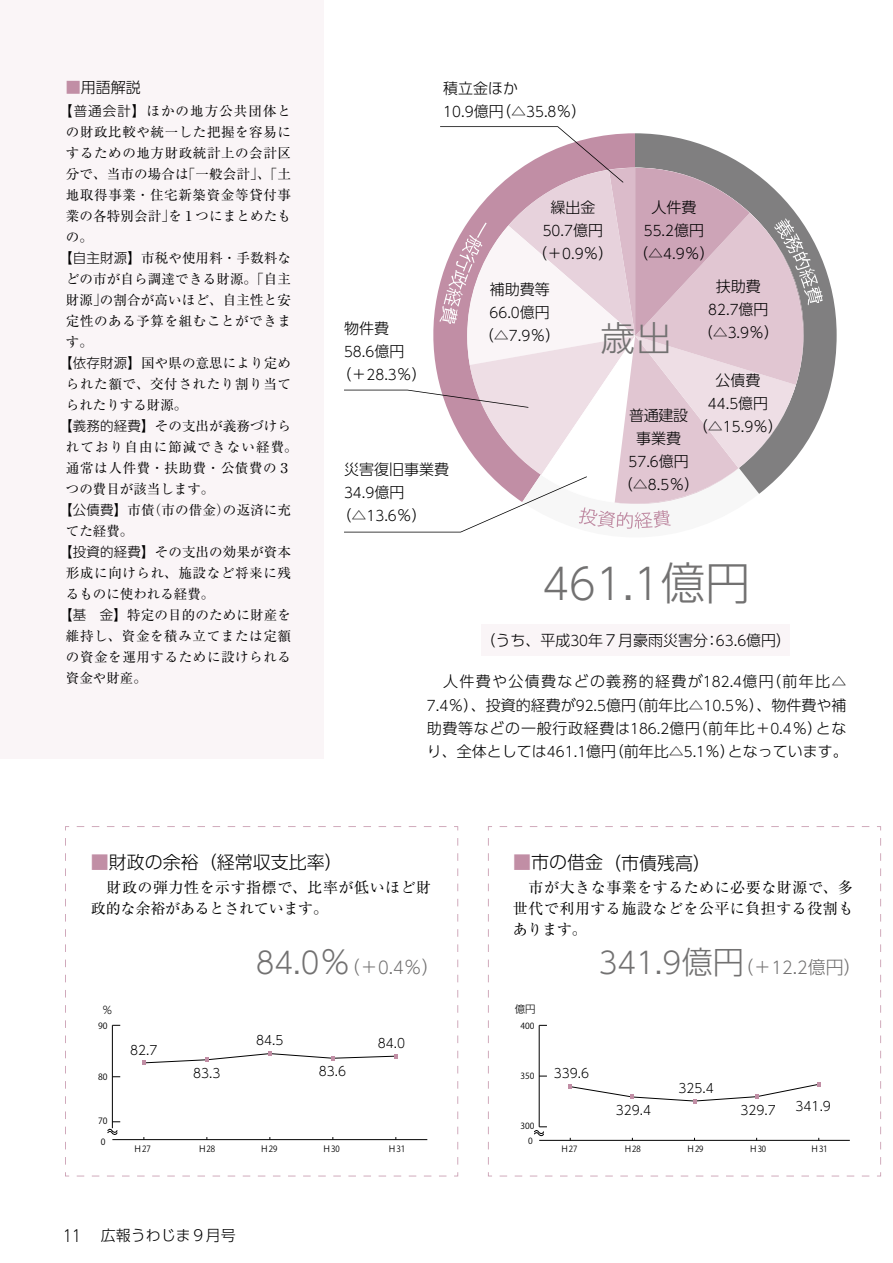
<style>
.page{position:relative;width:893px;height:1263px;background:#fff}
.page>*{position:absolute;margin:0;border:0;box-sizing:border-box;transform-origin:0 0}
.t1{font:300 42.6px "UD Shin Go Pro";color:#727171;scale:.95 1}
.t2{font:300 34.5px "UD Shin Go Pro";color:#727171}
.t3{font:300 18px "UD Shin Go Pro";color:#727171}
.t4{font:300 18px "UD Shin Go Pro";color:#000}
.t5{font:300 15px/23.1px "UD Shin Go Pro";color:#000;text-align:justify}
.t6{font:15px/21px "Ryumin Pr 5";letter-spacing:.035em;color:#000;text-align:justify}
.t7{font:300 14.25px "UD Shin Go Pro";color:#000;scale:.95 1}
.t8{font:13.5px "Ryumin Pr 5";letter-spacing:.045em;color:#000}
.t9{font:13.5px "Ryumin Pr 5";letter-spacing:.01em;color:#000}
.t10{font:13.5px "Ryumin Pr 5";letter-spacing:.015em;color:#000}
.t11{font:13.5px "Ryumin Pr 5";color:#000}
.t12{font:13.5px "Ryumin Pr 5";letter-spacing:.08em;color:#000}
.t13{font:13.5px "Ryumin Pr 5";letter-spacing:.085em;color:#000}
.t14{font:300 12.75px "UD Shin Go Pro";color:#000;scale:.95 1}
.t15{font:300 10.5px "UD Shin Go Pro";color:#000}
.t16{font:8.55px "Koz Go Pr 6 N";color:#000}
.t17{font:8.4px "Koz Go Pr 6 N";color:#000}
.s1{color:#c18ea5}
.s2{font-family:"UD Shin Go Pro";font-weight:300}
.s3{font-size:15px}
.s4{font-size:14.25px}
.s5{font-size:42.75px}
.s6{font-size:45px}
.s7{font-size:29.7px}
.s8{font-size:29.85px}
.s9{font-size:31.5px}
.s10{font-size:16.95px}
.s11{font-size:17.1px}
.s12{font-size:12.9px}
.s13{font-size:16.35px}
</style>
<div class="page">
<div style="left:0;top:0;width:323px;height:758px;background:#faf5f7"></div>
<svg style="left:488px;top:826px;width:393px;height:350px"></svg>
<svg style="left:65px;top:826px;width:393px;height:350px"></svg>
<svg style="left:823px;top:262px;width:14px;height:148px;fill:#807f80"></svg>
<svg style="left:759px;top:176px;width:64px;height:318px"></svg>
<hr style="left:112px;top:1139px;width:315px;height:1px;background:#000">
<hr style="left:112px;top:1025px;width:1px;height:103px;background:#000">
<svg style="left:142px;top:1051px;width:255px;height:14px"></svg>
<svg style="left:108px;top:1121px;width:12px;height:15px"></svg>
<hr style="left:539px;top:1140px;width:311px;height:1px;background:#000">
<hr style="left:539px;top:1025px;width:1px;height:102px;background:#000">
<svg style="left:569px;top:1082px;width:251px;height:21px"></svg>
<svg style="left:534px;top:1126px;width:13px;height:11px"></svg>
<svg style="left:344px;top:126px;width:415px;height:407px"></svg>
<div style="left:481px;top:624px;width:309px;height:32px;background:#faf5f7"></div>
<p class="t5" style="left:66px;top:75px;width:76px"><span class="s1">■</span>用語解説</p>
<p class="t12" style="left:59px;top:100px;width:233px"><span class="s2">【普通会計】</span>ほかの地方公共団体と</p>
<p class="t8" style="left:66px;top:121px;width:227px">の財政比較や統一した把握を容易に</p>
<p class="t8" style="left:66px;top:142px;width:227px">するための地方財政統計上の会計区</p>
<p class="t10" style="left:66px;top:163px;width:227px">分で、当市の場合は「一般会計」、「土</p>
<p class="t8" style="left:66px;top:184px;width:227px">地取得事業・住宅新築資金等貸付事</p>
<p class="t9" style="left:66px;top:205px;width:227px">業の各特別会計」を１つにまとめたも</p>
<p class="t8" style="left:66px;top:226px;width:28px">の。</p>
<p class="t9" style="left:59px;top:247px;width:233px"><span class="s2">【自主財源】</span>市税や使用料・手数料な</p>
<p class="t10" style="left:66px;top:268px;width:227px">どの市が自ら調達できる財源。｢自主</p>
<p class="t10" style="left:66px;top:289px;width:227px">財源｣の割合が高いほど、自主性と安</p>
<p class="t8" style="left:66px;top:310px;width:227px">定性のある予算を組むことができま</p>
<p class="t8" style="left:66px;top:331px;width:28px">す。</p>
<p class="t9" style="left:59px;top:352px;width:233px"><span class="s2">【依存財源】</span>国や県の意思により定め</p>
<p class="t8" style="left:66px;top:373px;width:227px">られた額で、交付されたり割り当て</p>
<p class="t11" style="left:66px;top:394px;width:123px">られたりする財源。</p>
<p class="t9" style="left:59px;top:415px;width:233px"><span class="s2">【義務的経費】</span>その支出が義務づけら</p>
<p class="t13" style="left:66px;top:436px;width:233px">れており自由に節減できない経費。</p>
<p class="t8" style="left:66px;top:457px;width:227px">通常は人件費・扶助費・公債費の３</p>
<p class="t11" style="left:66px;top:478px;width:150px">つの費目が該当します。</p>
<p class="t9" style="left:59px;top:499px;width:233px"><span class="s2">【公債費】</span>市債（市の借金）の返済に充</p>
<p class="t8" style="left:66px;top:520px;width:69px">てた経費。</p>
<p class="t9" style="left:59px;top:541px;width:233px"><span class="s2">【投資的経費】</span>その支出の効果が資本</p>
<p class="t8" style="left:66px;top:562px;width:227px">形成に向けられ、施設など将来に残</p>
<p class="t11" style="left:66px;top:583px;width:150px">るものに使われる経費。</p>
<p class="t9" style="left:59px;top:604px;width:233px"><span class="s2">【基　金】</span>特定の目的のために財産を</p>
<p class="t8" style="left:66px;top:625px;width:227px">維持し、資金を積み立てまたは定額</p>
<p class="t8" style="left:66px;top:646px;width:227px">の資金を運用するために設けられる</p>
<p class="t8" style="left:66px;top:667px;width:82px">資金や財産。</p>
<p class="t5" style="left:443px;top:76px;width:76px">積立金ほか</p>
<p class="t7" style="left:443px;top:100px;width:152px">10.9<span class="s3">億円（△</span>35.8<span class="s3">％）</span></p>
<p class="t5" style="left:550px;top:196px;width:46px">繰出金</p>
<p class="t7" style="left:543px;top:219px;width:65px">50.7<span class="s3">億円</span></p>
<p class="t5" style="left:532px;top:242px;width:83px">（＋<span class="s4">0.9</span>％）</p>
<p class="t5" style="left:651px;top:196px;width:46px">人件費</p>
<p class="t7" style="left:644px;top:219px;width:65px">55.2<span class="s3">億円</span></p>
<p class="t5" style="left:633px;top:242px;width:83px">（△<span class="s4">4.9</span>％）</p>
<p class="t5" style="left:344px;top:316px;width:47px">物件費</p>
<p class="t7" style="left:344px;top:340px;width:65px">58.6<span class="s3">億円</span></p>
<p class="t5" style="left:336px;top:362px;width:92px">（＋<span class="s4">28.3</span>％）</p>
<p class="t5" style="left:344px;top:457px;width:107px">災害復旧事業費</p>
<p class="t7" style="left:344px;top:481px;width:65px">34.9<span class="s3">億円</span></p>
<p class="t5" style="left:336px;top:503px;width:92px">（△<span class="s4">13.6</span>％）</p>
<p class="t5" style="left:490px;top:277px;width:61px">補助費等</p>
<p class="t7" style="left:489px;top:301px;width:65px">66.0<span class="s3">億円</span></p>
<p class="t5" style="left:479px;top:323px;width:83px">（△<span class="s4">7.9</span>％）</p>
<h2 class="t2" style="left:600px;top:310px;width:72px">歳出</h2>
<p class="t5" style="left:629px;top:404px;width:60px;text-align:center">普通建設事業費</p>
<p class="t7" style="left:628px;top:450px;width:65px">57.6<span class="s3">億円</span></p>
<p class="t5" style="left:618px;top:473px;width:83px">（△<span class="s4">8.5</span>％）</p>
<p class="t5" style="left:716px;top:274px;width:46px">扶助費</p>
<p class="t7" style="left:708px;top:298px;width:65px">82.7<span class="s3">億円</span></p>
<p class="t5" style="left:698px;top:320px;width:83px">（△<span class="s4">3.9</span>％）</p>
<p class="t5" style="left:716px;top:368px;width:46px">公債費</p>
<p class="t7" style="left:708px;top:392px;width:65px">44.5<span class="s3">億円</span></p>
<p class="t5" style="left:693px;top:414px;width:92px">（△<span class="s4">15.9</span>％）</p>
<h1 class="t1" style="left:542px;top:549px;width:220px">461<span class="s5">.</span>1<span class="s6">億円</span></h1>
<p class="t5" style="left:480px;top:628px;width:312px">（うち、平成<span class="s4">30</span>年７月豪雨災害分：<span class="s4">63.6</span>億円）</p>
<p class="t5" style="left:427px;top:670px;width:422px">　人件費や公債費などの義務的経費が<span class="s4">182.4</span>億円（前年比△ <span class="s4">7.4</span>％）、投資的経費が<span class="s4">92.5</span>億円（前年比△<span class="s4">10.5</span>％）、物件費や補助費等などの一般行政経費は<span class="s4">186.2</span>億円（前年比＋<span class="s4">0.4</span>％）となり、全体としては<span class="s4">461.1</span>億円（前年比△<span class="s4">5.1</span>％）となっています。</p>
<p class="t4" style="left:91px;top:847px;width:253px"><span class="s1">■</span>財政の余裕（経常収支比率）</p>
<p class="t6" style="left:91px;top:876px;width:342px">　財政の弾力性を示す指標で、比率が低いほど財政的な余裕があるとされています。</p>
<p class="t3" style="left:256px;top:952px;width:186px"><span class="s7">84</span><span class="s8">.</span><span class="s7">0</span><span class="s9">％</span>（＋<span class="s10">0</span><span class="s11">.</span><span class="s10">4</span>％）</p>
<p class="t4" style="left:513px;top:849px;width:199px"><span class="s1">■</span>市の借金（市債残高）</p>
<p class="t6" style="left:513px;top:876px;width:342px">　市が大きな事業をするために必要な財源で、多世代で利用する施設などを公平に負担する役割もあります。</p>
<p class="t3" style="left:599px;top:953px;width:264px"><span class="s7">341</span><span class="s8">.</span><span class="s7">9</span><span class="s9">億円</span>（＋<span class="s10">12</span><span class="s11">.</span><span class="s10">2</span>億円）</p>
<p class="t15" style="left:102px;top:1002px;width:12px">％</p>
<p class="t15" style="left:515px;top:1000px;width:22px">億円</p>
<p class="t14" style="left:378px;top:1033px;width:30px">84<span class="s12">.</span>0</p>
<p class="t16" style="left:98px;top:1021px;width:11px">90</p>
<p class="t17" style="left:520px;top:1021px;width:15px">400</p>
<p class="t14" style="left:256px;top:1030px;width:30px">84<span class="s12">.</span>5</p>
<p class="t14" style="left:130px;top:1039px;width:30px">82<span class="s12">.</span>7</p>
<p class="t16" style="left:98px;top:1072px;width:11px">80</p>
<p class="t14" style="left:193px;top:1063px;width:30px">83<span class="s12">.</span>3</p>
<p class="t14" style="left:319px;top:1061px;width:30px">83<span class="s12">.</span>6</p>
<p class="t17" style="left:520px;top:1071px;width:15px">350</p>
<p class="t16" style="left:98px;top:1116px;width:11px">70</p>
<p class="t17" style="left:520px;top:1122px;width:15px">300</p>
<p class="t16" style="left:101px;top:1137px;width:6px">0</p>
<p class="t16" style="left:134px;top:1144px;width:19px">Ｈ27</p>
<p class="t16" style="left:198px;top:1144px;width:19px">Ｈ28</p>
<p class="t16" style="left:260px;top:1144px;width:19px">Ｈ29</p>
<p class="t16" style="left:323px;top:1144px;width:19px">Ｈ30</p>
<p class="t16" style="left:388px;top:1144px;width:19px">Ｈ31</p>
<p class="t17" style="left:528px;top:1136px;width:6px">0</p>
<p class="t14" style="left:554px;top:1063px;width:39px">339<span class="s12">.</span>6</p>
<p class="t14" style="left:616px;top:1100px;width:39px">329<span class="s12">.</span>4</p>
<p class="t14" style="left:678px;top:1077px;width:39px">325<span class="s12">.</span>4</p>
<p class="t14" style="left:740px;top:1099px;width:39px">329<span class="s12">.</span>7</p>
<p class="t14" style="left:796px;top:1095px;width:39px">341<span class="s12">.</span>9</p>
<p class="t17" style="left:560px;top:1144px;width:18px">Ｈ27</p>
<p class="t17" style="left:624px;top:1144px;width:18px">Ｈ28</p>
<p class="t17" style="left:687px;top:1144px;width:18px">Ｈ29</p>
<p class="t17" style="left:749px;top:1144px;width:18px">Ｈ30</p>
<p class="t17" style="left:810px;top:1144px;width:18px">Ｈ31</p>
<p class="t5" style="left:63px;top:1223px;width:174px"><span class="s13">11</span> 　広報うわじま９月号</p>
</div>
